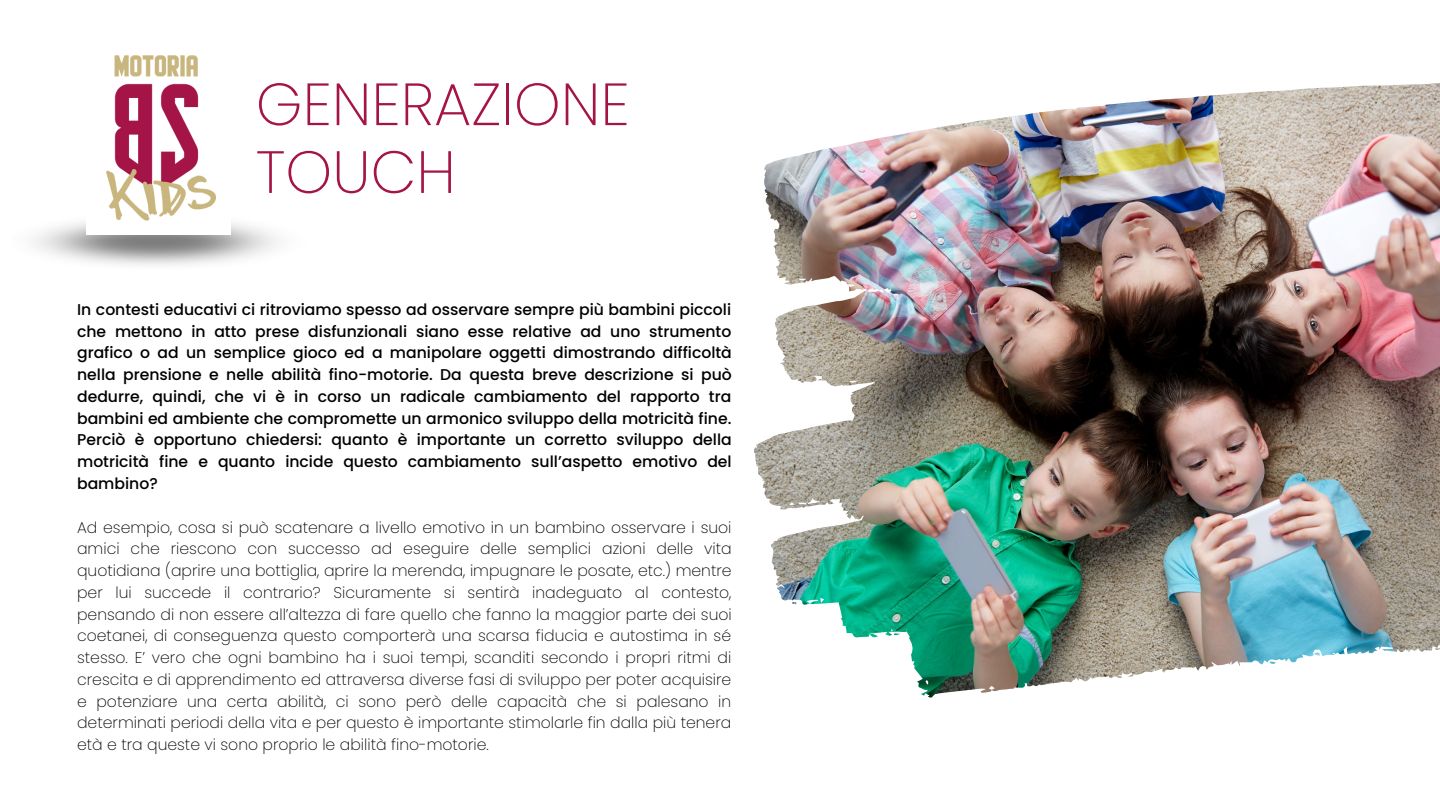
<style>
.page{position:relative;width:1440px;height:810px;background:#fff}
.page>*{position:absolute;margin:0;border:0;box-sizing:border-box;transform-origin:0 0}
.t1{font:200 59.5px/67.8px "Poppins";color:#a51447}
.t2{font:200 15.6px/21.8px "Poppins";color:#000;text-align:justify}
.t3{font:500 15.6px/21.8px "Poppins";color:#000;text-align:justify}
</style>
<div class="page">
<img style="left:754px;top:83px;width:686px;height:615px">
<img style="left:106px;top:55px;width:110px;height:166px">
<h1 class="t1" style="left:256px;top:70px;width:375px">GENERAZIONE<br>TOUCH</h1>
<p class="t3" style="left:77px;top:299px;width:656px">In contesti educativi ci ritroviamo spesso ad osservare sempre più bambini piccoli che mettono in atto prese disfunzionali siano esse relative ad uno strumento grafico o ad un semplice gioco ed a manipolare oggetti dimostrando difficoltà nella prensione e nelle abilità fino-motorie. Da questa breve descrizione si può dedurre, quindi, che vi è in corso un radicale cambiamento del rapporto tra bambini ed ambiente che compromette un armonico sviluppo della motricità fine.<br>Perciò è opportuno chiedersi: quanto è importante un corretto sviluppo della motricità fine e quanto incide questo cambiamento sull’aspetto emotivo del bambino?</p>
<p class="t2" style="left:77px;top:516px;width:656px">Ad esempio, cosa si può scatenare a livello emotivo in un bambino osservare i suoi amici che riescono con successo ad eseguire delle semplici azioni delle vita quotidiana (aprire una bottiglia, aprire la merenda, impugnare le posate, etc.) mentre per lui succede il contrario? Sicuramente si sentirà inadeguato al contesto, pensando di non essere all’altezza di fare quello che fanno la maggior parte dei suoi coetanei, di conseguenza questo comporterà una scarsa fiducia e autostima in sé stesso. E’ vero che ogni bambino ha i suoi tempi, scanditi secondo i propri ritmi di crescita e di apprendimento ed attraversa diverse fasi di sviluppo per poter acquisire e potenziare una certa abilità, ci sono però delle capacità che si palesano in determinati periodi della vita e per questo è importante stimolarle fin dalla più tenera età e tra queste vi sono proprio le abilità fino-motorie.</p>
</div>
